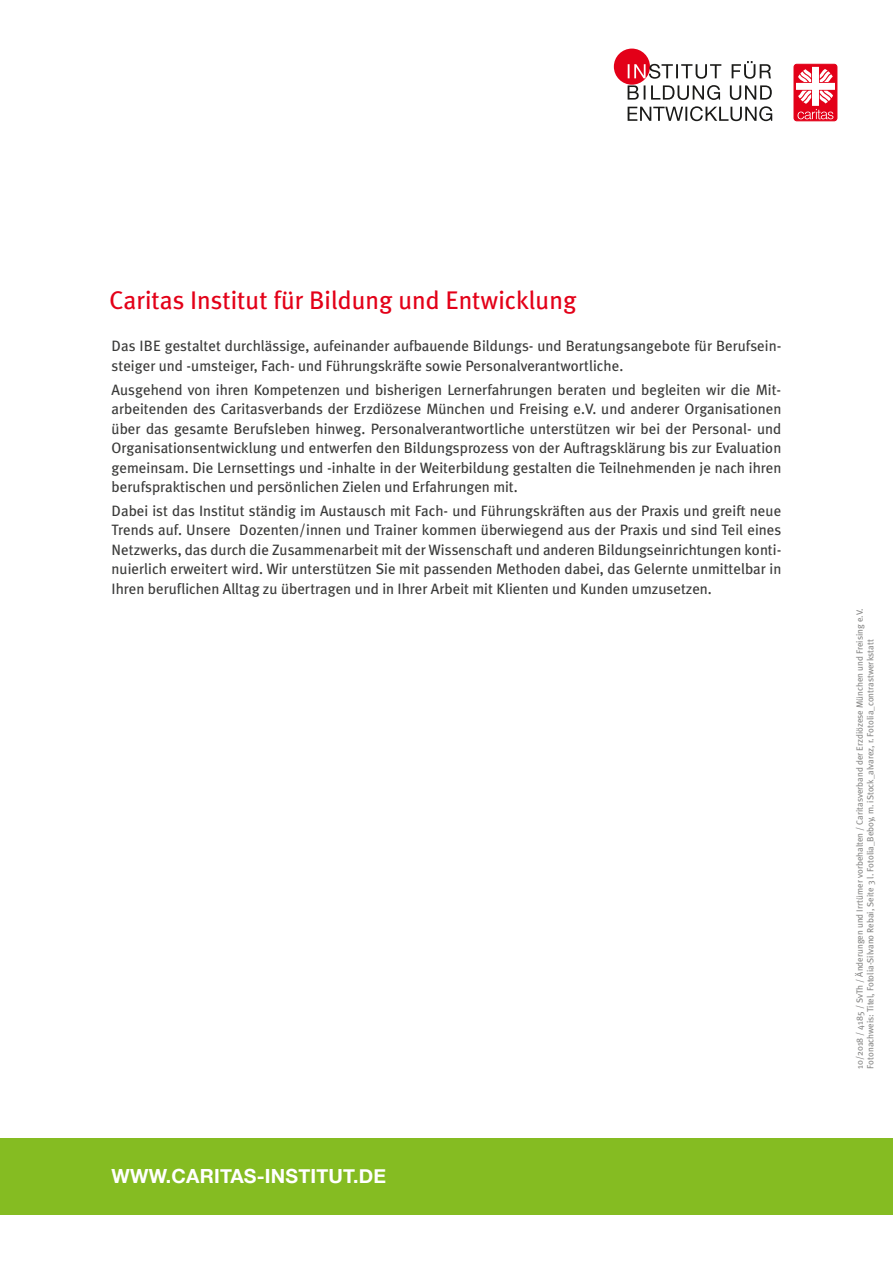
<style>
.page{position:relative;width:893px;height:1263px;background:#fff}
.page>*{position:absolute;margin:0;border:0;box-sizing:border-box;transform-origin:0 0}
.t1{font:25.5px "Meta Plus";color:#e30018}
.t2{font:700 19.5px "Helvetica Neue";letter-spacing:.01em;color:#fff}
.t3{font:15px/19.5px "Meta Plus";color:#3b3b3a;text-align:justify}
.t4{font:9px/10.8px "Meta Plus";color:#878786}
</style>
<div class="page">
<div style="left:0;top:1138px;width:893px;height:76px;background:#85bc22"></div>
<div style="left:614px;top:49px;width:36px;height:36px;background:#e30018;border-radius:50%"></div>
<svg style="left:628px;top:106px;width:144px;height:15px"></svg>
<svg style="left:628px;top:85px;width:144px;height:15px"></svg>
<svg style="left:628px;top:61px;width:143px;height:18px"></svg>
<div style="left:794px;top:64px;width:43px;height:57px;border:1px solid #e30018;border-radius:3px"></div>
<svg style="left:796px;top:67px;width:39px;height:52px"></svg>
<h1 class="t1" style="left:109px;top:285px;width:468px">Caritas Institut für Bildung und Entwicklung</h1>
<p class="t3" style="left:112px;top:336px;width:671px">Das IBE gestaltet durchlässige, aufeinander aufbauende Bildungs- und Beratungsangebote für Berufsein&shy;steiger und -umsteiger, Fach- und Führungskräfte sowie Personalverantwortliche.</p>
<p class="t3" style="left:112px;top:380px;width:671px">Ausgehend von ihren Kompetenzen und bisherigen Lernerfahrungen beraten und begleiten wir die Mit&shy;arbeitenden des Caritasverbands der Erzdiözese München und Freising e.V. und anderer Organisationen über das gesamte Berufsleben hinweg. Personalverantwortliche unterstützen wir bei der Personal- und Organisationsentwicklung und entwerfen den Bildungsprozess von der Auftragsklärung bis zur Evaluation gemeinsam. Die Lernsettings und -inhalte in der Weiterbildung gestalten die Teilnehmenden je nach ihren berufspraktischen und persönlichen Zielen und Erfahrungen mit.</p>
<p class="t3" style="left:112px;top:501px;width:671px">Dabei ist das Institut ständig im Austausch mit Fach- und Führungskräften aus der Praxis und greift neue Trends auf. Unsere Dozenten/innen und Trainer kommen überwiegend aus der Praxis und sind Teil eines Netzwerks, das durch die Zusammenarbeit mit der Wissenschaft und anderen Bildungseinrichtungen konti&shy;nuierlich erweitert wird. Wir unterstützen Sie mit passenden Methoden dabei, das Gelernte unmittelbar in Ihren beruflichen Alltag zu übertragen und in Ihrer Arbeit mit Klienten und Kunden umzusetzen.</p>
<h2 class="t2" style="left:112px;top:1161px;width:276px">WWW.CARITAS-INSTITUT.DE</h2>
<p class="t4" style="left:854px;top:1069px;width:461px;rotate:-90deg">10/2018 / 4185 / SvTh / Änderungen und Irrtümer vorbehalten / Caritasverband der Erzdiözese München und Freising e.V.<br>Fotonachweis: Titel, Fotolia-Silvano Rebai, Seite 3 l. Fotolia_Beboy, m. iStock_alvarez, r. Fotolia_contrastwerkstatt</p>
</div>
